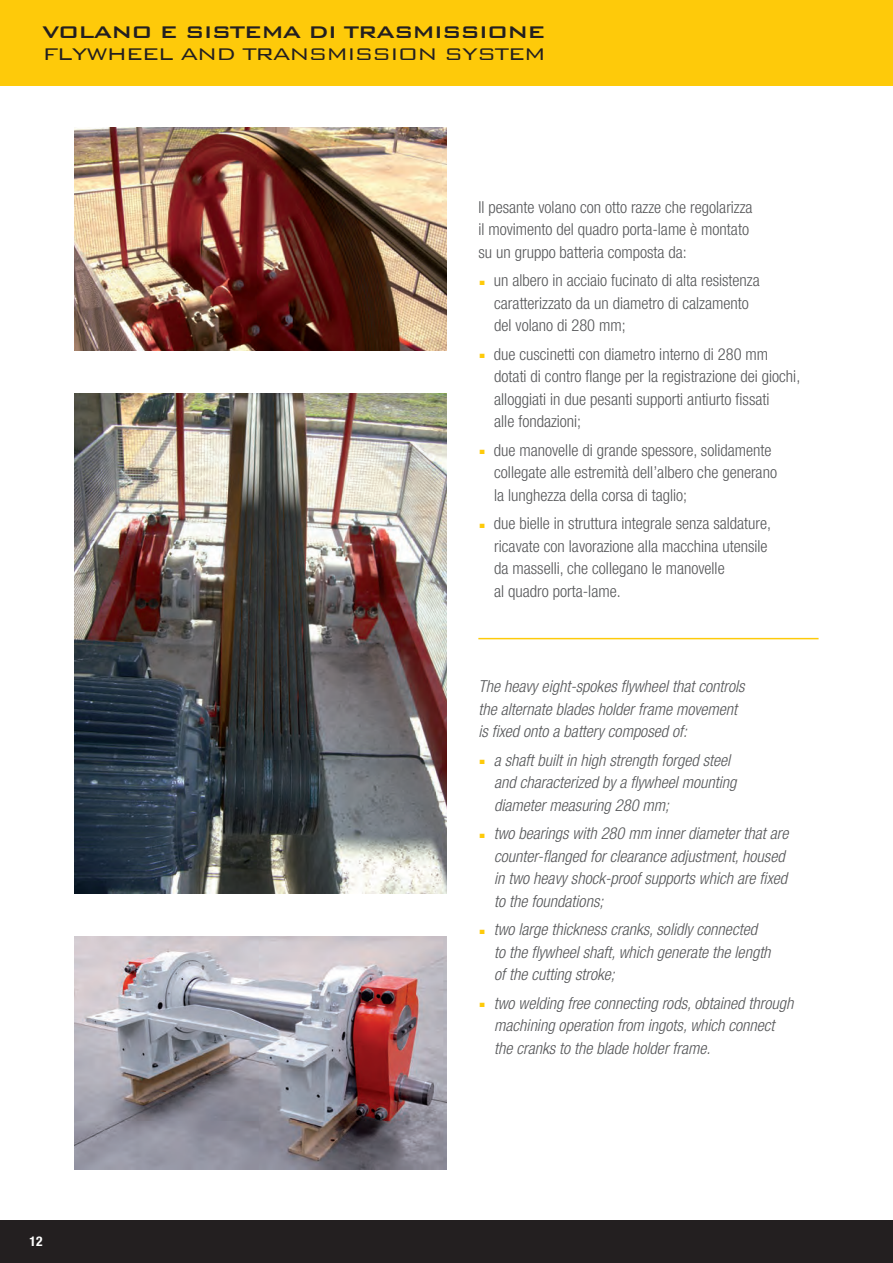
<style>
.page{position:relative;width:893px;height:1263px;background:#fff}
.page>*{position:absolute;margin:0;border:0;box-sizing:border-box;transform-origin:0 0}
.t1{font:300 22.5px "Bank Gothic";letter-spacing:-.06em;color:#231f20;scale:1.1 1}
.t2{font:500 22.5px "Bank Gothic";letter-spacing:-.06em;color:#231f20;scale:1.1 1}
.t3{font:300 condensed 16.5px/22.5px "Helvetica Neue LT Com";color:#57585a}
.t4{font:italic 300 condensed 16.5px/22.5px "Helvetica Neue LT Com";color:#57585a}
.t5{font:700 condensed 13.5px "Helvetica Neue LT Com";color:#fff}
.s1{font-weight:900;font-stretch:normal;font-size:22.5px;color:#feca0a}
.s2{font-weight:900;font-style:normal;font-stretch:normal;font-size:22.5px;color:#feca0a}
</style>
<div class="page">
<div style="left:0;top:0;width:893px;height:85px;background:#feca0a"></div>
<div style="left:0;top:1220px;width:893px;height:43px;background:#231f20"></div>
<hr style="left:478px;top:638px;width:341px;height:1px;background:#feca0a">
<img style="left:74px;top:128px;width:372px;height:223px">
<img style="left:74px;top:936px;width:372px;height:233px">
<img style="left:74px;top:393px;width:372px;height:500px">
<h1 class="t2" style="left:43px;top:15px;width:459px">VOLANO E SISTEMA DI TRASMISSIONE</h1>
<h1 class="t1" style="left:43px;top:37px;width:459px">FLYWHEEL AND TRANSMISSION SYSTEM</h1>
<p class="t3" style="left:478px;top:196px;width:276px">Il pesante volano con otto razze che regolarizza il movimento del quadro porta-lame è montato su un gruppo batteria composta da:</p>
<p class="t3" style="left:494px;top:269px;width:267px;text-indent:-16px"><span class="s1">.</span> un albero in acciaio fucinato di alta resistenza caratterizzato da un diametro di calzamento del volano di 280 mm;</p>
<p class="t3" style="left:494px;top:343px;width:308px;text-indent:-16px"><span class="s1">.</span> due cuscinetti con diametro interno di 280 mm dotati di contro flange per la registrazione dei giochi, alloggiati in due pesanti supporti antiurto fissati<br>alle fondazioni;</p>
<p class="t3" style="left:494px;top:439px;width:284px;text-indent:-16px"><span class="s1">.</span> due manovelle di grande spessore, solidamente collegate alle estremità dell’albero che generano la lunghezza della corsa di taglio;</p>
<p class="t3" style="left:494px;top:512px;width:278px;text-indent:-16px"><span class="s1">.</span> due bielle in struttura integrale senza saldature, ricavate con lavorazione alla macchina utensile da masselli, che collegano le manovelle<br>al quadro porta-lame.</p>
<p class="t5" style="left:30px;top:1233px;width:14px">12</p>
<p class="t4" style="left:478px;top:675px;width:268px">The heavy eight-spokes flywheel that controls the alternate blades holder frame movement is fixed onto a battery composed of:</p>
<p class="t4" style="left:494px;top:748px;width:244px;text-indent:-16px"><span class="s2">.</span> a shaft built in high strength forged steel and characterized by a flywheel mounting diameter measuring 280 mm;</p>
<p class="t4" style="left:494px;top:822px;width:296px;text-indent:-16px"><span class="s2">.</span> two bearings with 280 mm inner diameter that are counter-flanged for clearance adjustment, housed in two heavy shock-proof supports which are fixed to the foundations;</p>
<p class="t4" style="left:494px;top:918px;width:278px;text-indent:-16px"><span class="s2">.</span> two large thickness cranks, solidly connected to the flywheel shaft, which generate the length of the cutting stroke;</p>
<p class="t4" style="left:494px;top:991px;width:301px;text-indent:-16px"><span class="s2">.</span> two welding free connecting rods, obtained through machining operation from ingots, which connect the cranks to the blade holder frame.</p>
</div>
